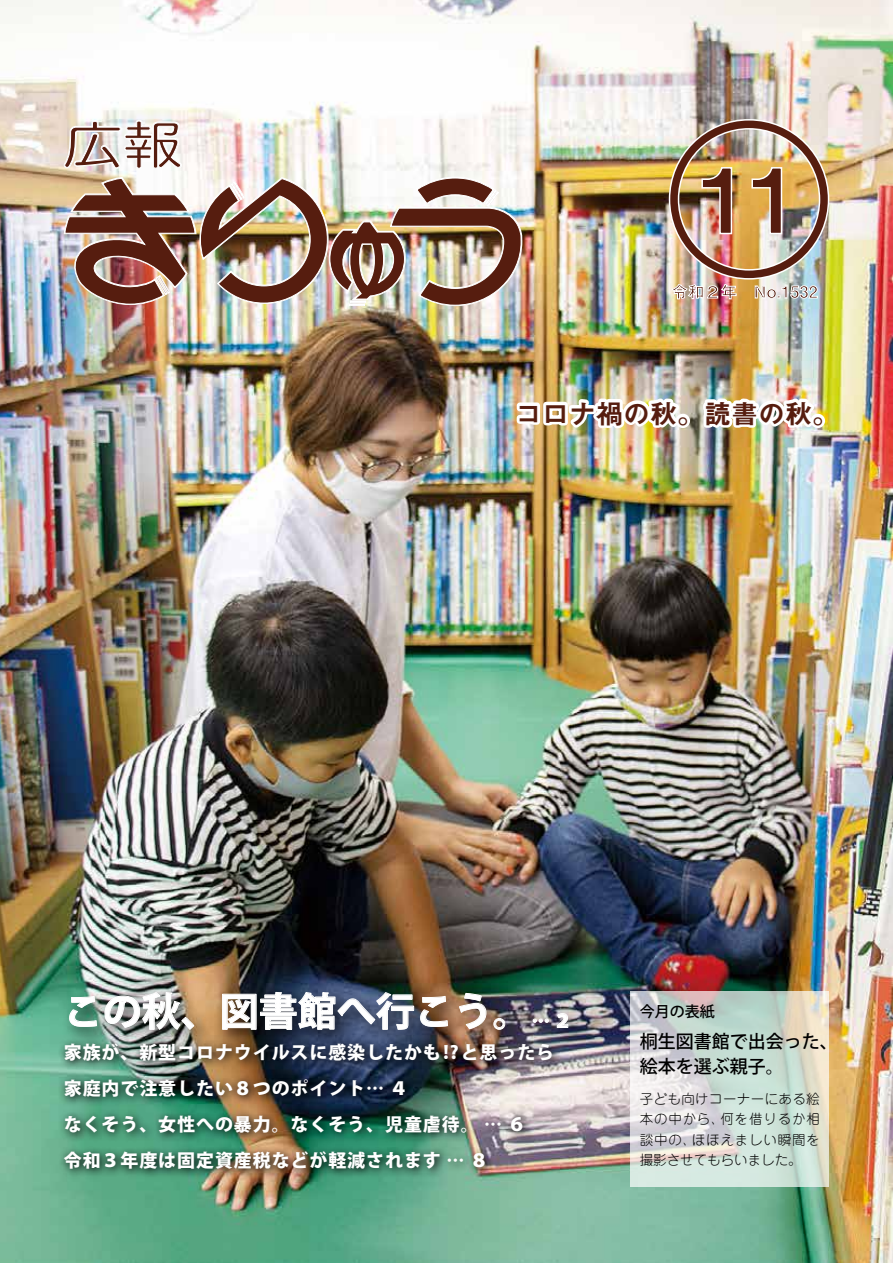
<style>
.page{position:relative;width:893px;height:1263px;background:#fff}
.page>*{position:absolute;margin:0;border:0;box-sizing:border-box;transform-origin:0 0}
.t1{font:90px "Midashi Go Pro MB31";color:#561d0f}
.t2{font:700 39px "Koz Go Pro";color:#fff}
.t3{font:27px "Midashi Go Pro MB31";color:#561d0f}
.t4{font:800 18px/36px "Koz Go Pro";letter-spacing:.05em;color:#fff}
.t5{font:500 18px/25.5px "Koz Go Pro";color:#000}
.t6{font:16.5px "Midashi Go Pro MB31";color:#561d0f}
.t7{font:500 15px "Koz Go Pro";color:#000}
.t8{font:300 13.5px/20.2px "Jun 101 Pro";letter-spacing:.045em;color:#000;text-align:justify}
.s1{font-weight:800;font-size:18px}
</style>
<div class="page">
<img style="left:0;top:0;width:893px;height:1263px">
<div style="left:62px;top:984px;width:526px;height:65px;background:#000;opacity:.75"></div>
<svg style="left:69px;top:995px;width:28px;height:32px"></svg>
<img style="left:104px;top:992px;width:91px;height:38px">
<img style="left:222px;top:991px;width:192px;height:39px">
<svg style="left:420px;top:995px;width:28px;height:32px"></svg>
<svg style="left:459px;top:992px;width:28px;height:38px"></svg>
<svg style="left:493px;top:1018px;width:13px;height:12px"></svg>
<svg style="left:533px;top:1019px;width:16px;height:4px"></svg>
<svg style="left:556px;top:1013px;width:13px;height:15px"></svg>
<img style="left:58px;top:1037px;width:505px;height:143px">
<svg style="left:630px;top:991px;width:199px;height:195px;background:#d3dcd5"></svg>
<div style="left:669px;top:119px;width:160px;height:161px;border:10px solid #fff;border-radius:50%"></div>
<div style="left:670px;top:121px;width:158px;height:157px;border:8px solid #561d0f;border-radius:50%"></div>
<img style="left:701px;top:166px;width:32px;height:69px">
<svg style="left:751px;top:166px;width:32px;height:69px;background:#e4c07d"></svg>
<svg style="left:671px;top:283px;width:66px;height:17px"></svg>
<svg style="left:754px;top:284px;width:64px;height:16px"></svg>
<img style="left:62px;top:0;width:461px;height:307px">
<img style="left:514px;top:389px;width:179px;height:43px">
<img style="left:700px;top:389px;width:128px;height:44px">
<h1 class="t1" style="left:699px;top:127px;width:102px">11</h1>
<p class="t6" style="left:671px;top:279px;width:148px">令和２年　No.1532</p>
<h3 class="t3" style="left:515px;top:392px;width:326px">コロナ禍の秋。読書の秋。</h3>
<h2 class="t2" style="left:64px;top:986px;width:509px">この秋、図書館へ行こう。<span class="s1">… ２</span></h2>
<p class="t4" style="left:64px;top:1035px;width:492px">家族が、新型コロナウイルスに感染したかも⁉と思ったら家庭内で注意したい８つのポイント… ４<br>なくそう、女性への暴力。なくそう、児童虐待。 … ６<br>令和３年度は固定資産税などが軽減されます … ８</p>
<p class="t7" style="left:640px;top:1002px;width:76px">今月の表紙</p>
<p class="t5" style="left:640px;top:1029px;width:200px">桐生図書館で出会った、絵本を選ぶ親子。</p>
<p class="t8" style="left:640px;top:1087px;width:182px">子ども向けコーナーにある絵本の中から、何を借りるか相談中の、ほほえましい瞬間を撮影させてもらいました。</p>
</div>
